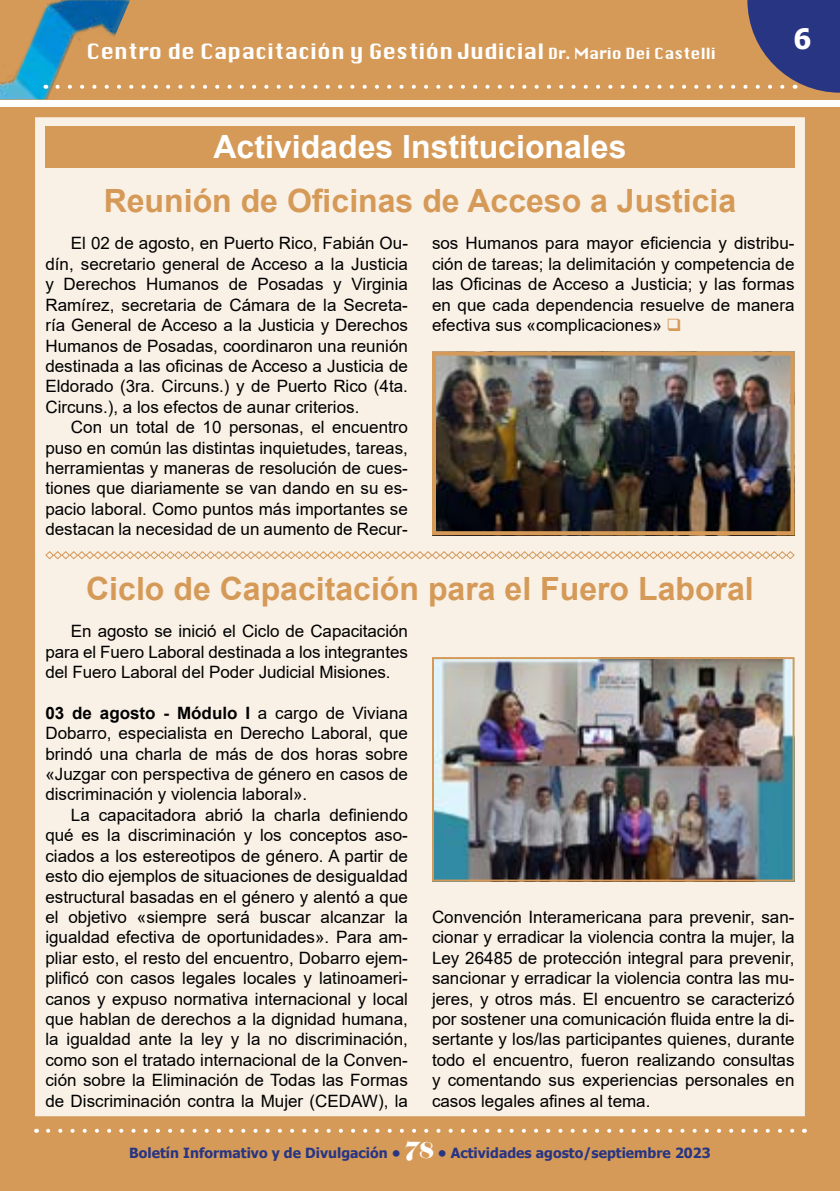
<style>
.page{position:relative;width:840px;height:1191px;background:#fff}
.page>*{position:absolute;margin:0;border:0;box-sizing:border-box;transform-origin:0 0}
.t1{font:700 32px "Arial";color:#d59a58}
.t2{font:700 32px "Arial";color:#fff}
.t3{font:700 28px "Tahoma";color:#fff}
.t4{font:22px "Chicane";color:#fff}
.t5{font:17px/20.4px "Arial";color:#000;text-align:justify}
.t6{font:700 14px "Tahoma";color:#283583}
.s1{font-size:16px}
.s2{color:#d59a58}
.s3{font-weight:700}
.s4{font-family:"Elephant";font-weight:400;font-size:22px;color:#fff}
</style>
<div class="page">
<div style="left:0;top:108px;width:839px;height:1083px;background:#d59a58"></div>
<svg style="left:48px;top:1128px;width:747px;height:4px"></svg>
<div style="left:0;top:0;width:839px;height:99px;background:#d59a58"></div>
<img style="left:0;top:1px;width:57px;height:98px">
<svg style="left:57px;top:0;width:782px;height:93px"></svg>
<div style="left:33px;top:115px;width:773px;height:1003px;background:#f9f0e6;border:2px solid #d59a58"></div>
<div style="left:45px;top:127px;width:749px;height:41px;background:#d59a58"></div>
<img style="left:437px;top:356px;width:352px;height:174px">
<div style="left:432px;top:351px;width:362px;height:184px;border:4px solid #d59a58"></div>
<svg style="left:45px;top:551px;width:749px;height:8px"></svg>
<img style="left:435px;top:660px;width:356px;height:218px">
<div style="left:432px;top:657px;width:362px;height:224px;border:2px solid #d59a58"></div>
<p class="t4" style="left:86px;top:40px;width:630px">Centro de Capacitación y Gestión Judicial <span class="s1">Dr. Mario Dei Castelli</span></p>
<h1 class="t2" style="left:213px;top:124px;width:414px">Actividades Institucionales</h1>
<h1 class="t1" style="left:104px;top:178px;width:633px">Reunión de Oficinas de Acceso a Justicia</h1>
<h2 class="t3" style="left:793px;top:19px;width:19px">6</h2>
<p class="t5" style="left:45px;top:233px;width:364px;text-indent:26px">El 02 de agosto, en Puerto Rico, Fabián Ou&shy;dín, secretario general de Acceso a la Justicia y Derechos Humanos de Posadas y Virginia Ramírez, secretaria de Cámara de la Secreta&shy;ría General de Acceso a la Justicia y Derechos Humanos de Posadas, coordinaron una reunión destinada a las oficinas de Acceso a Justicia de Eldorado (3ra. Circuns.) y de Puerto Rico (4ta.<br>Circuns.), a los efectos de aunar criterios.</p>
<p class="t5" style="left:45px;top:417px;width:364px;text-indent:26px">Con un total de 10 personas, el encuentro puso en común las distintas inquietudes, tareas, herramientas y maneras de resolución de cues&shy;tiones que diariamente se van dando en su es&shy;pacio laboral. Como puntos más importantes se destacan la necesidad de un aumento de Recur-</p>
<p class="t5" style="left:432px;top:233px;width:364px">sos Humanos para mayor eficiencia y distribu&shy;ción de tareas; la delimitación y competencia de las Oficinas de Acceso a Justicia; y las formas en que cada dependencia resuelve de manera efectiva sus «complicaciones» <span class="s2">❑</span></p>
<h1 class="t1" style="left:86px;top:566px;width:668px">Ciclo de Capacitación para el Fuero Laboral</h1>
<p class="t5" style="left:45px;top:621px;width:364px;text-indent:26px">En agosto se inició el Ciclo de Capacitación para el Fuero Laboral destinada a los integrantes del Fuero Laboral del Poder Judicial Misiones.</p>
<p class="t5" style="left:45px;top:702px;width:364px"><span class="s3">03 de agosto - Módulo I</span> a cargo de Viviana Dobarro, especialista en Derecho Laboral, que brindó una charla de más de dos horas sobre «Juzgar con perspectiva de género en casos de discriminación y violencia laboral».</p>
<p class="t5" style="left:45px;top:804px;width:364px;text-indent:26px">La capacitadora abrió la charla definiendo qué es la discriminación y los conceptos aso&shy;ciados a los estereotipos de género. A partir de esto dio ejemplos de situaciones de desigualdad estructural basadas en el género y alentó a que el objetivo «siempre será buscar alcanzar la igualdad efectiva de oportunidades». Para am&shy;pliar esto, el resto del encuentro, Dobarro ejem&shy;plificó con casos legales locales y latinoameri&shy;canos y expuso normativa internacional y local que hablan de derechos a la dignidad humana, la igualdad ante la ley y la no discriminación, como son el tratado internacional de la Conven&shy;ción sobre la Eliminación de Todas las Formas de Discriminación contra la Mujer (CEDAW), la</p>
<p class="t5" style="left:432px;top:906px;width:364px">Convención Interamericana para prevenir, san&shy;cionar y erradicar la violencia contra la mujer, la Ley 26485 de protección integral para prevenir, sancionar y erradicar la violencia contra las mu&shy;jeres, y otros más. El encuentro se caracterizó por sostener una comunicación fluida entre la di&shy;sertante y los/las participantes quienes, durante todo el encuentro, fueron realizando consultas y comentando sus experiencias personales en casos legales afines al tema.</p>
<p class="t6" style="left:129px;top:1143px;width:582px">Boletín Informativo y de Divulgación • <span class="s4">78</span> • Actividades agosto/septiembre 2023</p>
</div>
